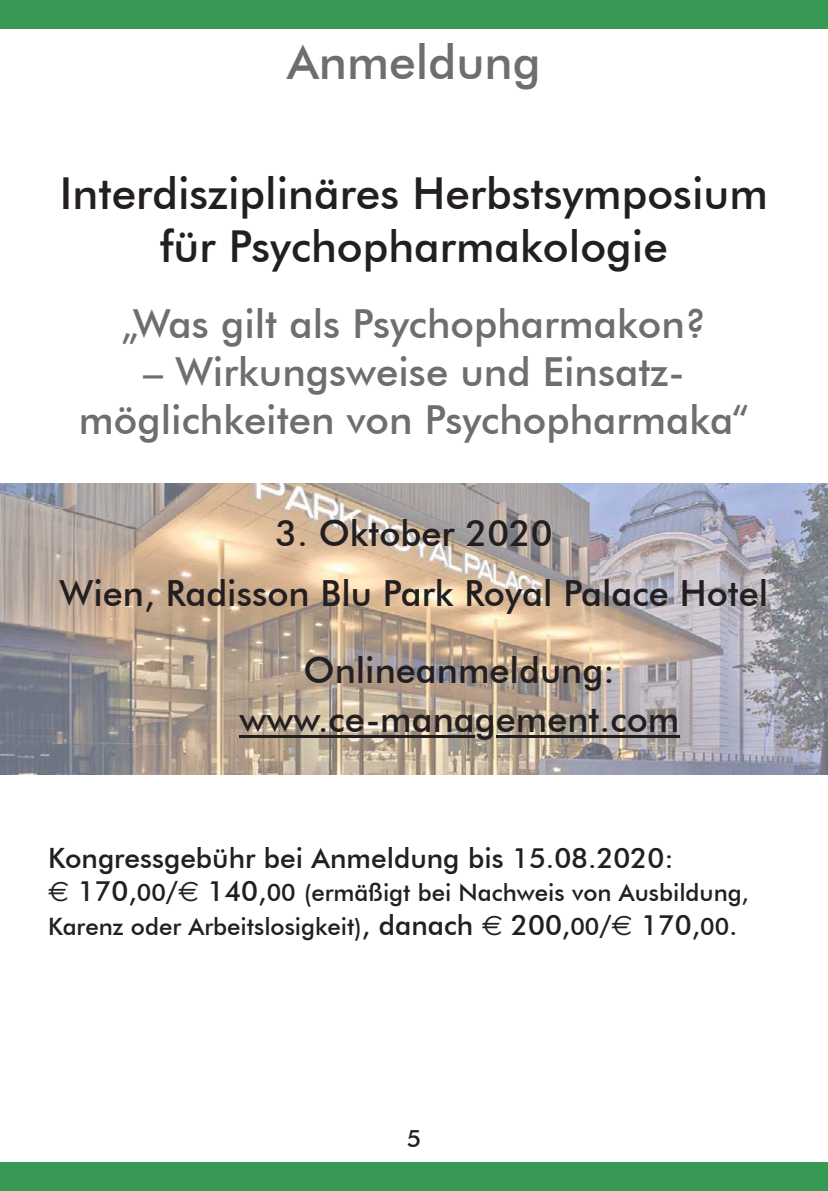
<style>
.page{position:relative;width:828px;height:1191px;background:#fff}
.page>*{position:absolute;margin:0;border:0;box-sizing:border-box;transform-origin:0 0}
.t1{font:500 48px "Futura BT";color:#6d6e70}
.t2{font:500 44px/52.8px "Futura BT";color:#231f20;text-align:center}
.t3{font:500 40px/48px "Futura BT";color:#6d6e70;text-align:center}
.t4{font:500 36px/60.2px "Futura BT";color:#231f20;text-align:center}
.t5{font:500 28px "Futura BT";color:#231f20}
.t6{font:500 24px/33.6px "Futura BT";color:#231f20}
.s1{font-family:"Euro Sans";font-weight:400;font-size:28px}
.s2{font-size:28px}
</style>
<div class="page">
<div style="left:0;top:1162px;width:828px;height:29px;background:#379954"></div>
<div style="left:0;top:0;width:828px;height:28px;background:#379954"></div>
<img style="left:0;top:484px;width:828px;height:290px">
<hr style="left:239px;top:734px;width:236px;height:3px;background:#231f20">
<hr style="left:496px;top:734px;width:183px;height:3px;background:#231f20">
<h1 class="t1" style="left:287px;top:33px;width:255px">Anmeldung</h1>
<h2 class="t2" style="left:60px;top:167px;width:709px">Interdisziplinäres Herbstsymposium für Psychopharmakologie</h2>
<h3 class="t3" style="left:121px;top:300px;width:587px">„Was gilt als Psychopharmakon?</h3>
<h3 class="t3" style="left:79px;top:348px;width:671px">– Wirkungsweise und Einsatz&shy;möglichkeiten von Psychopharmaka“</h3>
<h3 class="t4" style="left:60px;top:502px;width:710px">3. Oktober 2020<br>Wien, Radisson Blu Park Royal Palace Hotel</h3>
<h3 class="t4" style="left:239px;top:645px;width:441px;line-height:48.8px">Onlineanmeldung: www.ce-management.com</h3>
<p class="t5" style="left:48px;top:841px;width:627px">Kongressgebühr bei Anmeldung bis 15.08.2020:</p>
<p class="t6" style="left:48px;top:876px;width:702px"><span class="s1">€</span> <span class="s2">170,</span>00<span class="s2">/</span><span class="s1">€</span> <span class="s2">140,</span>00 (ermäßigt bei Nachweis von Ausbildung,<br>Karenz oder Arbeitslosigkeit)<span class="s2">, danach</span> <span class="s1">€</span> <span class="s2">200,</span>00<span class="s2">/</span><span class="s1">€</span> <span class="s2">170,</span>00<span class="s2">.</span></p>
<p class="t6" style="left:407px;top:1121px;width:16px">5</p>
</div>
